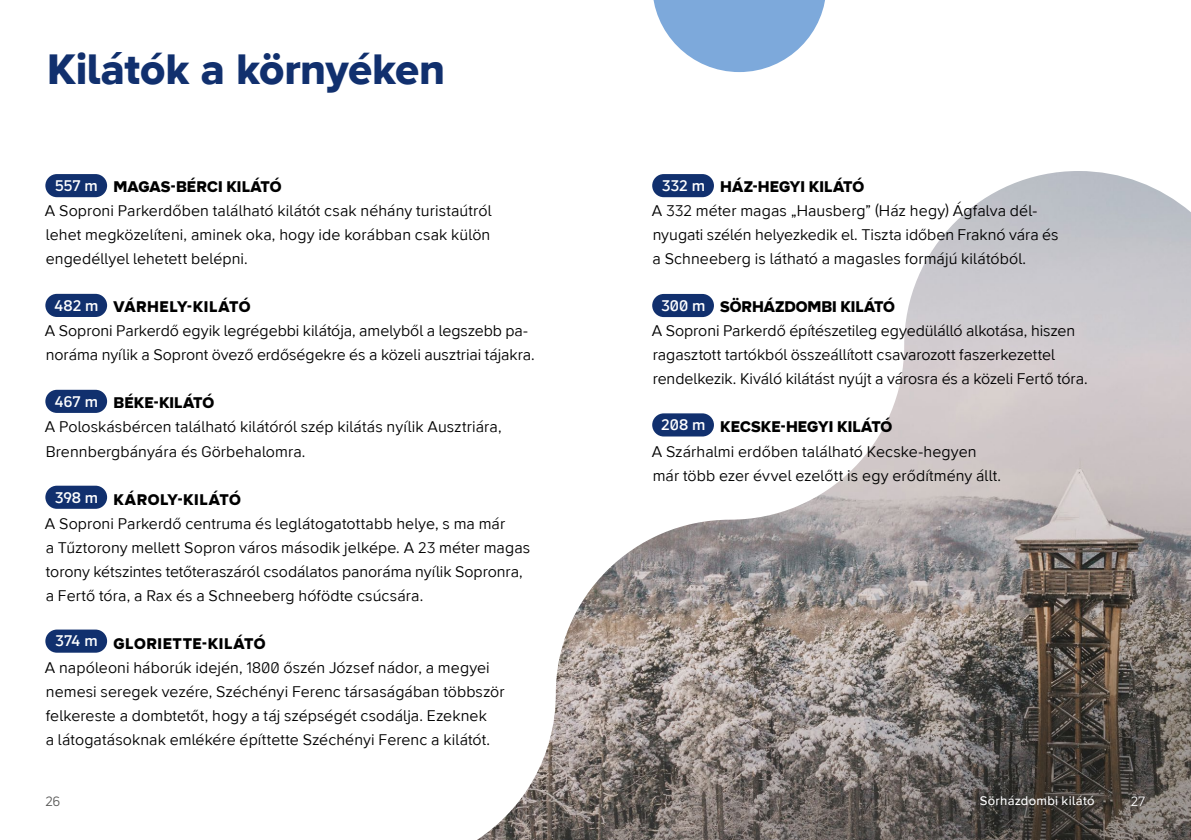
<style>
.page{position:relative;width:1191px;height:840px;background:#fff}
.page>*{position:absolute;margin:0;border:0;box-sizing:border-box;transform-origin:0 0}
.t1{font:800 44px "Wonder Unit Sans";letter-spacing:-.005em;color:#11306e}
.t2{font:16px/24px "Wonder Unit Sans";color:#000}
.t3{font:800 16px "Wonder Unit Sans";letter-spacing:.005em;color:#000}
.t4{font:800 16px "Wonder Unit Sans";letter-spacing:.035em;color:#000}
.t5{font:600 16px "Wonder Unit Sans";color:#fff}
.t6{font:14px "Wonder Unit Sans";color:#575756}
.t7{font:14px "Wonder Unit Sans";color:#fff}
.t8{font:500 13px "Wonder Unit Sans";letter-spacing:.025em;color:#fff}
</style>
<div class="page">
<img style="left:478px;top:171px;width:713px;height:668px">
<div style="left:652px;top:294px;width:62px;height:23px;background:#11306e;border-radius:12px"></div>
<div style="left:45px;top:389px;width:62px;height:23px;background:#11306e;border-radius:12px"></div>
<div style="left:45px;top:485px;width:62px;height:23px;background:#11306e;border-radius:12px"></div>
<div style="left:45px;top:629px;width:62px;height:23px;background:#11306e;border-radius:12px"></div>
<svg style="left:653px;top:0;width:172px;height:72px"></svg>
<div style="left:45px;top:294px;width:62px;height:23px;background:#11306e;border-radius:12px"></div>
<div style="left:652px;top:174px;width:62px;height:23px;background:#11306e;border-radius:12px"></div>
<div style="left:45px;top:174px;width:62px;height:23px;background:#11306e;border-radius:12px"></div>
<div style="left:652px;top:413px;width:62px;height:23px;background:#11306e;border-radius:12px"></div>
<h1 class="t1" style="left:47px;top:43px;width:399px">Kilátók a környéken</h1>
<p class="t3" style="left:113px;top:177px;width:170px">MAGAS-BÉRCI KILÁTÓ</p>
<p class="t2" style="left:45px;top:199px;width:448px;text-align:justify">A Soproni Parkerdőben található kilátót csak néhány turistaútról lehet megközelíteni, aminek oka, hogy ide korábban csak külön engedéllyel lehetett belépni.</p>
<p class="t4" style="left:113px;top:297px;width:139px">VÁRHELY-KILÁTÓ</p>
<p class="t2" style="left:45px;top:319px;width:491px">A Soproni Parkerdő egyik legrégebbi kilátója, amelyből a legszebb pa&shy;noráma nyílik a Sopront övező erdőségekre és a közeli ausztriai tájakra.</p>
<p class="t3" style="left:113px;top:393px;width:102px">BÉKE-KILÁTÓ</p>
<p class="t2" style="left:45px;top:415px;width:458px">A Poloskásbércen található kilátóról szép kilátás nyílik Ausztriára,<br>Brennbergbányára és Görbehalomra.</p>
<p class="t4" style="left:113px;top:489px;width:129px">KÁROLY-KILÁTÓ</p>
<p class="t2" style="left:45px;top:511px;width:487px">A Soproni Parkerdő centruma és leglátogatottabb helye, s ma már<br>a Tűztorony mellett Sopron város második jelképe. A 23 méter magas torony kétszintes tetőteraszáról csodálatos panoráma nyílik Sopronra, a Fertő tóra, a Rax és a Schneeberg hófödte csúcsára.</p>
<p class="t4" style="left:113px;top:633px;width:154px">GLORIETTE-KILÁTÓ</p>
<p class="t2" style="left:45px;top:655px;width:461px">A napóleoni háborúk idején, 1800 őszén József nádor, a megyei nemesi seregek vezére, Széchényi Ferenc társaságában többször felkereste a dombtetőt, hogy a táj szépségét csodálja. Ezeknek<br>a látogatásoknak emlékére építtette Széchényi Ferenc a kilátót.</p>
<p class="t3" style="left:720px;top:177px;width:145px">HÁZ-HEGYI KILÁTÓ</p>
<p class="t2" style="left:651px;top:199px;width:408px">A 332 méter magas „Hausberg” (Ház hegy) Ágfalva dél&shy;nyugati szélén helyezkedik el. Tiszta időben Fraknó vára és a Schneeberg is látható a magasles formájú kilátóból.</p>
<p class="t3" style="left:720px;top:297px;width:176px">SÖRHÁZDOMBI KILÁTÓ</p>
<p class="t2" style="left:651px;top:319px;width:437px">A Soproni Parkerdő építészetileg egyedülálló alkotása, hiszen ragasztott tartókból összeállított csavarozott faszerkezettel rendelkezik. Kiváló kilátást nyújt a városra és a közeli Fertő tóra.</p>
<p class="t3" style="left:720px;top:417px;width:174px">KECSKE-HEGYI KILÁTÓ</p>
<p class="t2" style="left:651px;top:439px;width:351px">A Szárhalmi erdőben található Kecske-hegyen már több ezer évvel ezelőtt is egy erődítmény állt.</p>
<p class="t5" style="left:55px;top:176px;width:44px">557 m</p>
<p class="t5" style="left:661px;top:176px;width:45px">332 m</p>
<p class="t5" style="left:54px;top:295px;width:46px">482 m</p>
<p class="t5" style="left:661px;top:296px;width:46px">300 m</p>
<p class="t5" style="left:55px;top:391px;width:45px">467 m</p>
<p class="t5" style="left:661px;top:415px;width:46px">208 m</p>
<p class="t5" style="left:55px;top:487px;width:45px">398 m</p>
<p class="t5" style="left:55px;top:631px;width:44px">374 m</p>
<p class="t6" style="left:45px;top:792px;width:16px">26</p>
<p class="t8" style="left:979px;top:792px;width:116px">Sörházdombi kilátó</p>
<p class="t7" style="left:1130px;top:792px;width:16px">27</p>
</div>
